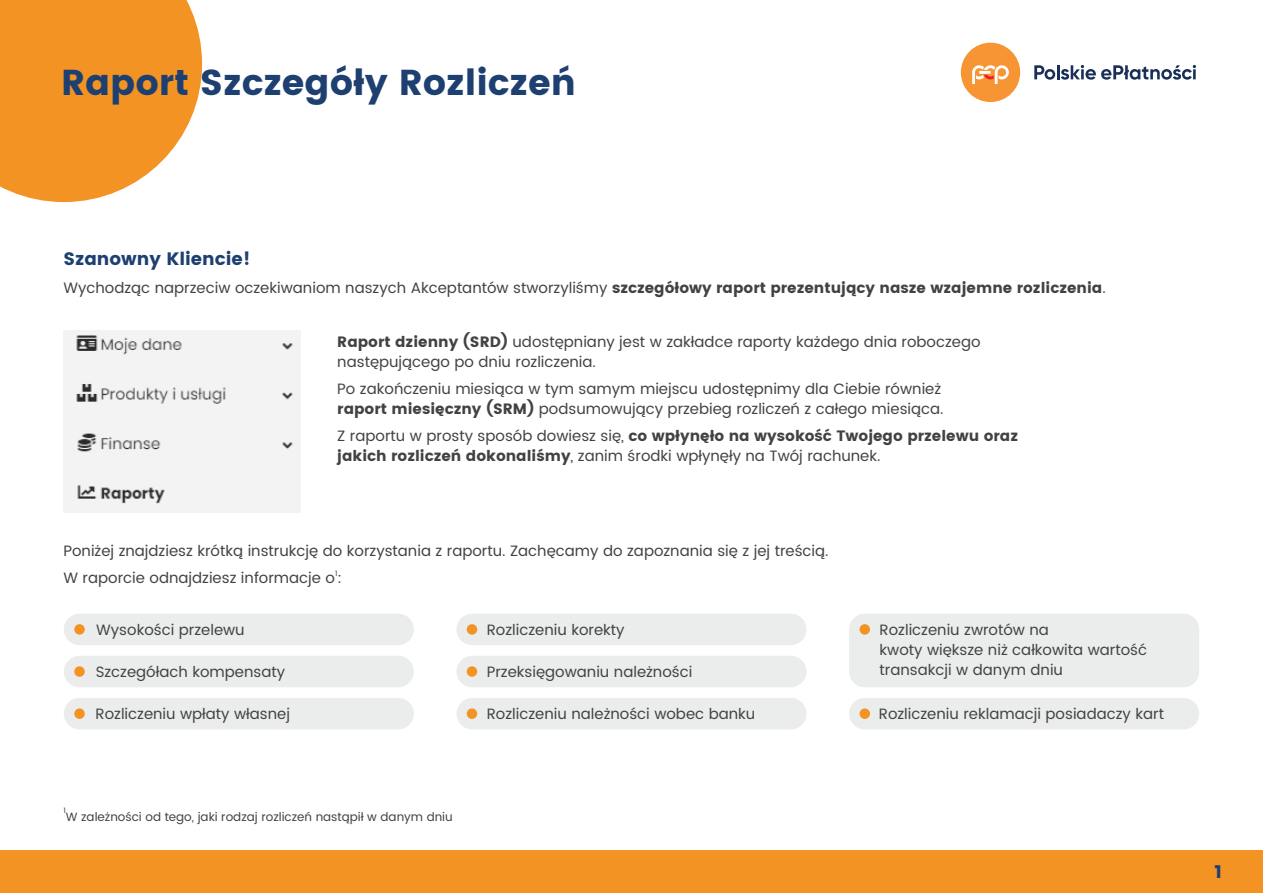
<style>
.page{position:relative;width:1263px;height:893px;background:#fff}
.page>*{position:absolute;margin:0;border:0;box-sizing:border-box;transform-origin:0 0}
.t1{font:700 36px "Poppins";color:#1e4071}
.t2{font:700 18px "Poppins";color:#1e4071}
.t3{font:15px/20.2px "Poppins";color:#434242}
.t4{font:12px "Poppins";color:#434242}
.t5{font:7.5px "Poppins";color:#434242}
.s1{font-weight:700}
</style>
<div class="page">
<div style="left:0;top:850px;width:1263px;height:43px;background:#f39324"></div>
<svg style="left:0;top:0;width:202px;height:202px;background:#f49f3d"></svg>
<div style="left:961px;top:43px;width:59px;height:59px;background:#f79433;border-radius:50%"></div>
<svg style="left:972px;top:65px;width:37px;height:19px"></svg>
<svg style="left:1034px;top:65px;width:162px;height:15px"></svg>
<img style="left:64px;top:330px;width:237px;height:183px">
<div style="left:64px;top:614px;width:350px;height:31px;background:#ebecec;border-radius:16px"></div>
<div style="left:64px;top:656px;width:350px;height:31px;background:#ebecec;border-radius:16px"></div>
<div style="left:64px;top:698px;width:350px;height:31px;background:#ebecec;border-radius:16px"></div>
<div style="left:456px;top:614px;width:350px;height:31px;background:#ebecec;border-radius:16px"></div>
<div style="left:849px;top:614px;width:350px;height:73px;background:#ebecec;border-radius:16px"></div>
<div style="left:456px;top:656px;width:350px;height:31px;background:#ebecec;border-radius:16px"></div>
<div style="left:456px;top:698px;width:350px;height:31px;background:#ebecec;border-radius:16px"></div>
<div style="left:849px;top:698px;width:350px;height:31px;background:#ebecec;border-radius:16px"></div>
<div style="left:74px;top:624px;width:11px;height:11px;background:#f39324;border-radius:50%"></div>
<div style="left:74px;top:666px;width:11px;height:11px;background:#f39324;border-radius:50%"></div>
<div style="left:74px;top:708px;width:11px;height:11px;background:#f39324;border-radius:50%"></div>
<div style="left:467px;top:624px;width:10px;height:11px;background:#f39324;border-radius:50%"></div>
<div style="left:467px;top:666px;width:10px;height:11px;background:#f39324;border-radius:50%"></div>
<div style="left:467px;top:708px;width:10px;height:11px;background:#f39324;border-radius:50%"></div>
<div style="left:859px;top:624px;width:11px;height:11px;background:#f39324;border-radius:50%"></div>
<div style="left:859px;top:708px;width:11px;height:11px;background:#f39324;border-radius:50%"></div>
<h1 class="t1" style="left:61px;top:57px;width:516px">Raport Szczegóły Rozliczeń</h1>
<p class="t2" style="left:63px;top:246px;width:189px">Szanowny Kliencie!</p>
<p class="t3" style="left:63px;top:278px;width:1044px">Wychodząc naprzeciw oczekiwaniom naszych Akceptantów stworzyliśmy <span class="s1">szczegółowy raport prezentujący nasze wzajemne rozliczenia</span>.</p>
<p class="t3" style="left:337px;top:331px;width:645px"><span class="s1">Raport dzienny (SRD)</span> udostępniany jest w zakładce raporty każdego dnia roboczego następującego po dniu rozliczenia.</p>
<p class="t3" style="left:337px;top:378px;width:608px">Po zakończeniu miesiąca w tym samym miejscu udostępnimy dla Ciebie również <span class="s1">raport miesięczny (SRM)</span> podsumowujący przebieg rozliczeń z całego miesiąca.</p>
<p class="t3" style="left:337px;top:426px;width:682px">Z raportu w prosty sposób dowiesz się, <span class="s1">co wpłynęło na wysokość Twojego przelewu oraz jakich rozliczeń dokonaliśmy</span>, zanim środki wpłynęły na Twój rachunek.</p>
<p class="t3" style="left:63px;top:541px;width:767px">Poniżej znajdziesz krótką instrukcję do korzystania z raportu. Zachęcamy do zapoznania się z jej treścią.</p>
<p class="t5" style="left:335px;top:568px;width:4px">1</p>
<p class="t3" style="left:63px;top:568px;width:280px">W raporcie odnajdziesz informacje o :</p>
<p class="t3" style="left:96px;top:619px;width:150px">Wysokości przelewu</p>
<p class="t3" style="left:96px;top:662px;width:191px">Szczegółach kompensaty</p>
<p class="t3" style="left:95px;top:704px;width:196px">Rozliczeniu wpłaty własnej</p>
<p class="t3" style="left:487px;top:619px;width:139px">Rozliczeniu korekty</p>
<p class="t3" style="left:487px;top:662px;width:207px">Przeksięgowaniu należności</p>
<p class="t3" style="left:487px;top:704px;width:270px">Rozliczeniu należności wobec banku</p>
<p class="t5" style="left:63px;top:805px;width:4px">1</p>
<p class="t4" style="left:66px;top:808px;width:388px">W zależności od tego, jaki rodzaj rozliczeń nastąpił w danym dniu</p>
<p class="t3" style="left:879px;top:619px;width:269px">Rozliczeniu zwrotów na<br>kwoty większe niż całkowita wartość transakcji w danym dniu</p>
<p class="t3" style="left:879px;top:704px;width:287px">Rozliczeniu reklamacji posiadaczy kart</p>
<p class="t2" style="left:1214px;top:859px;width:9px">1</p>
</div>
